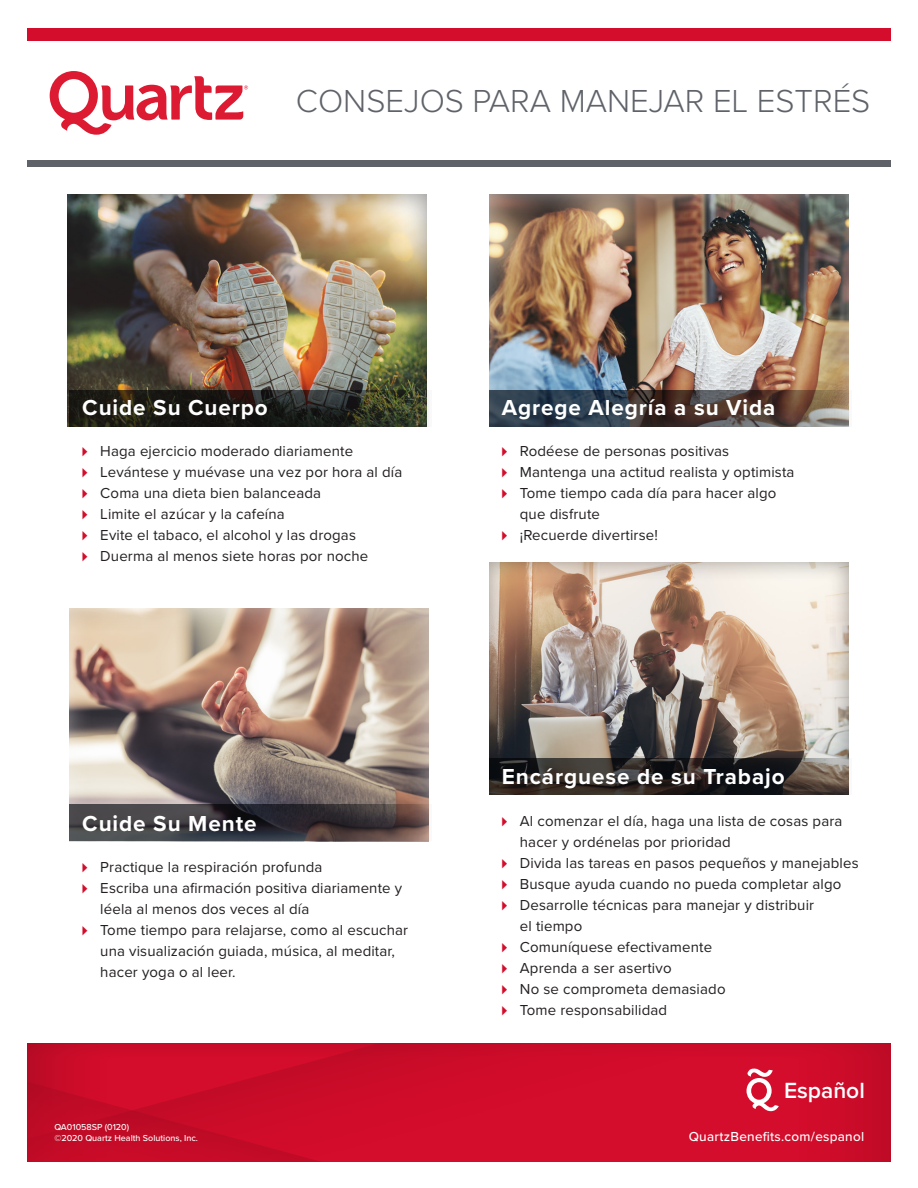
<style>
.page{position:relative;width:918px;height:1188px;background:#fff}
.page>*{position:absolute;margin:0;border:0;box-sizing:border-box;transform-origin:0 0}
.t1{font:300 33px "Proxima Nova";color:#5f6369}
.t2{font:600 22.8px "Proxima Nova";color:#fff}
.Subhead{font:700 22.5px "Proxima Nova";letter-spacing:.04em;color:#fff}
.t3{font:15px/21px "Proxima Nova";letter-spacing:.01em;color:#231f20}
.t4{font:500 13.5px "Proxima Nova";letter-spacing:.02em;color:#fff}
.t5{font:500 9px/10.8px "Proxima Nova";color:#fff}
.s1{font-weight:600;color:#d30d2b}
</style>
<div class="page">
<div style="left:27px;top:1043px;width:864px;height:118px;background:#231f20;opacity:.5"></div>
<svg style="left:747px;top:1068px;width:32px;height:43px"></svg>
<div style="left:27px;top:160px;width:864px;height:6px;background:#5f6369"></div>
<div style="left:27px;top:29px;width:864px;height:12px;background:#d30d2b"></div>
<svg style="left:50px;top:71px;width:198px;height:64px"></svg>
<div style="left:65px;top:193px;width:362px;height:236px;background:#231f20;opacity:.5"></div>
<div style="left:488px;top:562px;width:361px;height:235px;background:#231f20;opacity:.4"></div>
<div style="left:66px;top:607px;width:363px;height:236px;background:#fff;opacity:.5"></div>
<div style="left:487px;top:194px;width:362px;height:235px;background:#fff;opacity:.5"></div>
<svg style="left:69px;top:390px;width:360px;height:37px;background:#24241b"></svg>
<svg style="left:489px;top:390px;width:360px;height:37px;background:#484445"></svg>
<svg style="left:489px;top:758px;width:360px;height:37px;background:#302b29"></svg>
<svg style="left:69px;top:804px;width:360px;height:37px;background:#403a3e"></svg>
<p class="t1" style="left:296px;top:76px;width:576px">CONSEJOS PARA MANEJAR EL ESTRÉS</p>
<p class="Subhead" style="left:82px;top:391px;width:187px">Cuide Su Cuerpo</p>
<p class="t3" style="left:82px;top:440px;width:272px"><span class="s1">⊲</span> Haga ejercicio moderado diariamente</p>
<p class="t3" style="left:82px;top:461px;width:322px"><span class="s1">⊲</span> Levántese y muévase una vez por hora al día</p>
<p class="t3" style="left:82px;top:482px;width:240px"><span class="s1">⊲</span> Coma una dieta bien balanceada</p>
<p class="t3" style="left:82px;top:503px;width:204px"><span class="s1">⊲</span> Limite el azúcar y la cafeína</p>
<p class="t3" style="left:82px;top:524px;width:275px"><span class="s1">⊲</span> Evite el tabaco, el alcohol y las drogas</p>
<p class="t3" style="left:82px;top:545px;width:287px"><span class="s1">⊲</span> Duerma al menos siete horas por noche</p>
<p class="Subhead" style="left:82px;top:806px;width:176px">Cuide Su Mente</p>
<p class="t3" style="left:82px;top:856px;width:242px"><span class="s1">⊲</span> Practique la respiración profunda</p>
<p class="t3" style="left:100px;top:877px;width:303px;text-indent:-18px"><span class="s1">⊲</span> Escriba una afirmación positiva diariamente y léela al menos dos veces al día</p>
<p class="t3" style="left:100px;top:919px;width:309px;text-indent:-18px"><span class="s1">⊲</span> Tome tiempo para relajarse, como al escuchar una visualización guiada, música, al meditar, hacer yoga o al leer.</p>
<p class="t5" style="left:54px;top:1121px;width:145px">QA01058SP (0120)<br>©2020 Quartz Health Solutions, Inc.</p>
<p class="Subhead" style="left:502px;top:391px;width:275px">Agrege Alegría a su Vida</p>
<p class="t3" style="left:502px;top:440px;width:229px"><span class="s1">⊲</span> Rodéese de personas positivas</p>
<p class="t3" style="left:502px;top:461px;width:294px"><span class="s1">⊲</span> Mantenga una actitud realista y optimista</p>
<p class="t3" style="left:520px;top:482px;width:258px;text-indent:-18px"><span class="s1">⊲</span> Tome tiempo cada día para hacer algo que disfrute</p>
<p class="t3" style="left:502px;top:524px;width:157px"><span class="s1">⊲</span> ¡Recuerde divertirse!</p>
<p class="Subhead" style="left:502px;top:760px;width:284px">Encárguese de su Trabajo</p>
<p class="t3" style="left:520px;top:809px;width:324px;text-indent:-18px"><span class="s1">⊲</span> Al comenzar el día, haga una lista de cosas para hacer y ordénelas por prioridad</p>
<p class="t3" style="left:502px;top:851px;width:358px"><span class="s1">⊲</span> Divida las tareas en pasos pequeños y manejables</p>
<p class="t3" style="left:502px;top:872px;width:341px"><span class="s1">⊲</span> Busque ayuda cuando no pueda completar algo</p>
<p class="t3" style="left:520px;top:893px;width:296px;text-indent:-18px"><span class="s1">⊲</span> Desarrolle técnicas para manejar y distribuir el tiempo</p>
<p class="t3" style="left:502px;top:935px;width:212px"><span class="s1">⊲</span> Comuníquese efectivamente</p>
<p class="t3" style="left:502px;top:956px;width:171px"><span class="s1">⊲</span> Aprenda a ser asertivo</p>
<p class="t3" style="left:502px;top:977px;width:225px"><span class="s1">⊲</span> No se comprometa demasiado</p>
<p class="t3" style="left:502px;top:998px;width:167px"><span class="s1">⊲</span> Tome responsabilidad</p>
<h2 class="t2" style="left:784px;top:1073px;width:82px">Español</h2>
<p class="t4" style="left:689px;top:1126px;width:177px">QuartzBenefits.com/espanol</p>
</div>
